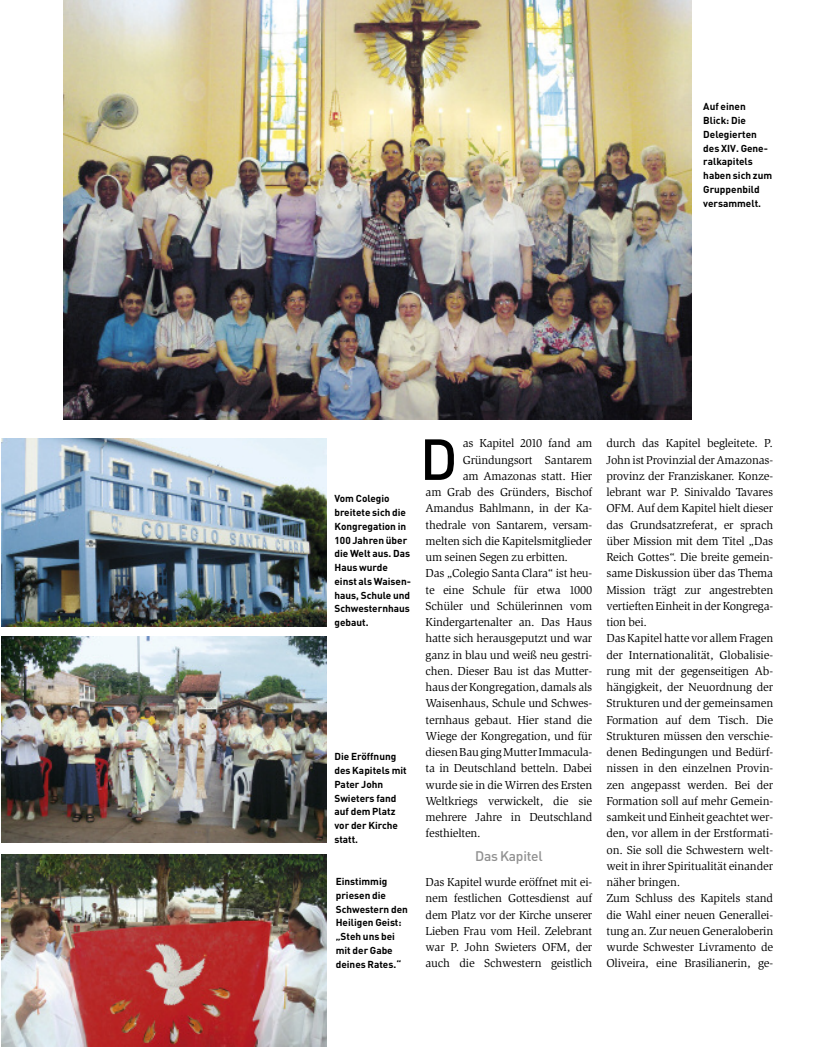
<style>
.page{position:relative;width:837px;height:1049px;background:#fff}
.page>*{position:absolute;margin:0;border:0;box-sizing:border-box;transform-origin:0 0}
.t1{font:500 57px "DIN Pro";color:#000}
.t2{font:500 13.75px "DIN Pro";letter-spacing:-.015em;color:#909090}
.t3{font:11.88px/16.2px "Slimbach Std";letter-spacing:-.015em;color:#000;text-align:justify}
.t4{font:700 10px/13.8px "DIN Pro";color:#000}
</style>
<div class="page">
<img style="left:2px;top:438px;width:325px;height:188px">
<img style="left:2px;top:636px;width:325px;height:207px">
<img style="left:64px;top:0;width:627px;height:420px">
<img style="left:1px;top:854px;width:326px;height:193px">
<p class="t4" style="left:703px;top:100px;width:70px">Auf einen<br>Blick: Die<br>Delegierten des XIV. Gene&shy;ralkapitels haben sich zum<br>Gruppenbild versammelt.</p>
<p class="t4" style="left:334px;top:492px;width:78px">Vom Colegio breitete sich die<br>Kongregation in<br>100 Jahren über die Welt aus. Das<br>Haus wurde einst als Waisen&shy;haus, Schule und<br>Schwesternhaus gebaut.</p>
<p class="t4" style="left:334px;top:750px;width:74px">Die Eröffnung des Kapitels mit<br>Pater John<br>Swieters fand auf dem Platz vor der Kirche statt.</p>
<p class="t4" style="left:335px;top:874px;width:74px">Einstimmig priesen die<br>Schwestern den<br>Heiligen Geist: „Steh uns bei mit der Gabe deines Rates.“</p>
<h1 class="t1" style="left:419px;top:427px;width:39px">D</h1>
<p class="t3" style="left:462px;top:436px;width:131px">as Kapitel 2010 fand am</p>
<p class="t3" style="left:462px;top:452px;width:131px">Gründungsort Santarem</p>
<p class="t3" style="left:462px;top:469px;width:131px">am Amazonas statt. Hier</p>
<p class="t3" style="left:425px;top:485px;width:168px">am Grab des Gründers, Bischof</p>
<p class="t3" style="left:425px;top:501px;width:168px">Amandus Bahlmann, in der Ka-</p>
<p class="t3" style="left:425px;top:517px;width:168px">thedrale von Santarem, versam-</p>
<p class="t3" style="left:425px;top:534px;width:168px">melten sich die Kapitelsmitglieder</p>
<p class="t3" style="left:425px;top:550px;width:144px">um seinen Segen zu erbitten.</p>
<p class="t3" style="left:425px;top:566px;width:168px">Das „Colegio Santa Clara“ ist heu-</p>
<p class="t3" style="left:425px;top:582px;width:168px">te eine Schule für etwa 1000</p>
<p class="t3" style="left:425px;top:599px;width:168px">Schüler und Schülerinnen vom</p>
<p class="t3" style="left:425px;top:615px;width:168px">Kindergartenalter an. Das Haus</p>
<p class="t3" style="left:425px;top:631px;width:168px">hatte sich herausgeputzt und war</p>
<p class="t3" style="left:425px;top:647px;width:168px">ganz in blau und weiß neu gestri-</p>
<p class="t3" style="left:425px;top:664px;width:168px">chen. Dieser Bau ist das Mutter-</p>
<p class="t3" style="left:425px;top:680px;width:168px">haus der Kongregation, damals als</p>
<p class="t3" style="left:425px;top:696px;width:168px">Waisenhaus, Schule und Schwes-</p>
<p class="t3" style="left:425px;top:712px;width:168px">ternhaus gebaut. Hier stand die</p>
<p class="t3" style="left:425px;top:729px;width:168px">Wiege der Kongregation, und für</p>
<p class="t3" style="left:425px;top:745px;width:168px">diesenBaugingMutterImmacula-</p>
<p class="t3" style="left:425px;top:761px;width:168px">ta in Deutschland betteln. Dabei</p>
<p class="t3" style="left:425px;top:777px;width:168px">wurde sie in die Wirren des Ersten</p>
<p class="t3" style="left:425px;top:794px;width:168px">Weltkriegs verwickelt, die sie</p>
<p class="t3" style="left:425px;top:810px;width:168px">mehrere Jahre in Deutschland</p>
<p class="t3" style="left:425px;top:826px;width:57px">festhielten.</p>
<p class="t3" style="left:425px;top:875px;width:168px">Das Kapitel wurde eröffnet mit ei&shy;nem festlichen Gottesdienst auf dem Platz vor der Kirche unserer Lieben Frau vom Heil. Zelebrant war P. John Swieters OFM, der auch die Schwestern geistlich</p>
<p class="t2" style="left:475px;top:848px;width:69px">Das Kapitel</p>
<p class="t3" style="left:606px;top:436px;width:168px;text-align:left">durch das Kapitel begleitete. P.<br>John ist Provinzial der Amazonas&shy;provinz der Franziskaner. Konze&shy;lebrant war P. Sinivaldo Tavares<br>OFM. Auf dem Kapitel hielt dieser das Grundsatzreferat, er sprach über Mission mit dem Titel „Das<br>Reich Gottes“. Die breite gemein&shy;same Diskussion über das Thema<br>Mission trägt zur angestrebten vertieften Einheit in der Kongrega&shy;tion bei.<br>DasKapitelhatte vor allemFragen der Internationalität, Globalisie&shy;rung mit der gegenseitigen Ab&shy;hängigkeit, der Neuordnung der<br>Strukturen und der gemeinsamen<br>Formation auf dem Tisch. Die<br>Strukturen müssen den verschie&shy;denen Bedingungen und Bedürf&shy;nissen in den einzelnen Provin&shy;zen angepasst werden. Bei der<br>Formation soll auf mehr Gemein&shy;samkeitundEinheit geachtetwer&shy;den, vor allem in der Erstformati&shy;on. Sie soll die Schwestern welt&shy;weit in ihrer Spiritualität einander näher bringen.<br>Zum Schluss des Kapitels stand die Wahl einer neuen Generallei&shy;tung an. Zur neuen Generaloberin wurde Schwester Livramento de<br>Oliveira, eine Brasilianerin, ge-</p>
</div>
